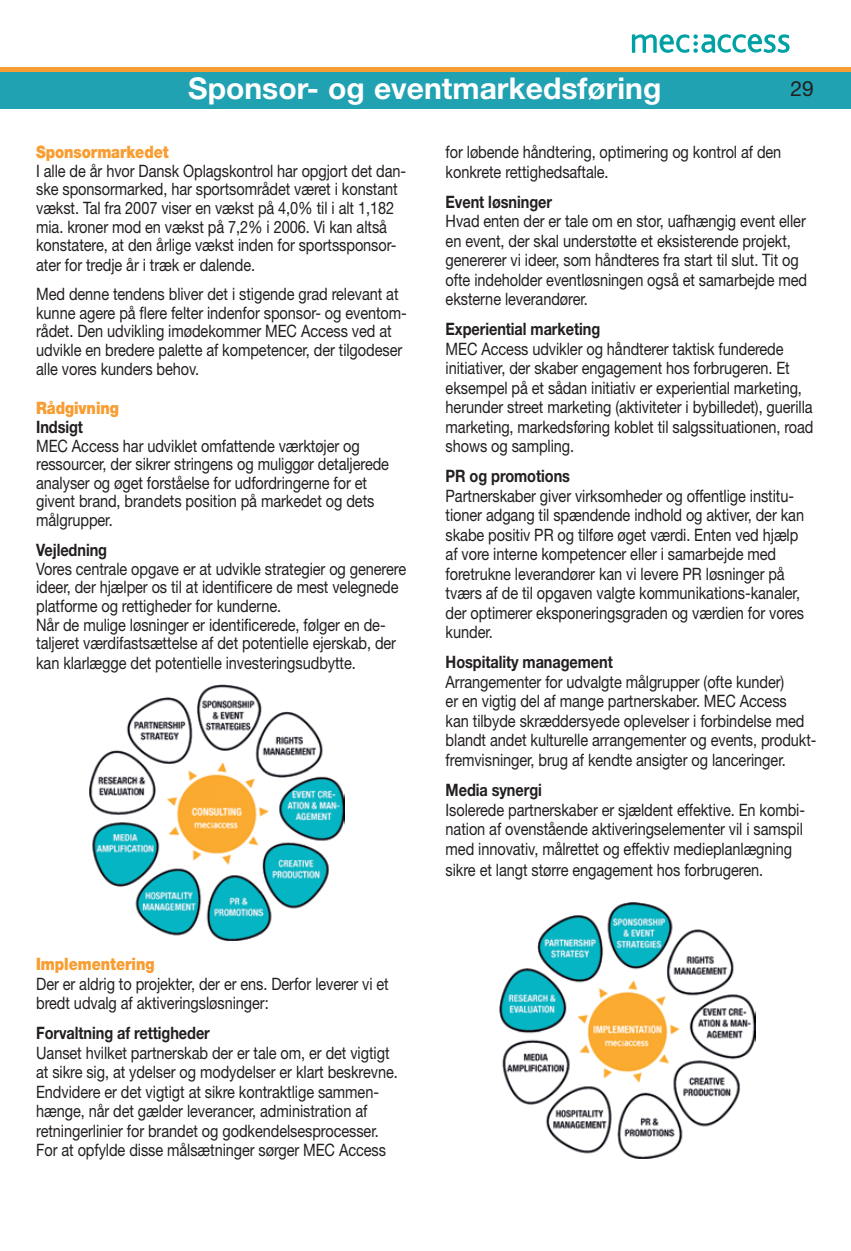
<style>
.page{position:relative;width:851px;height:1251px;background:#fff}
.page>*{position:absolute;margin:0;border:0;box-sizing:border-box;transform-origin:0 0}
.t1{font:700 30px "Helvetica Neue";color:#fff}
.t2{font:21px "Helvetica Neue";color:#231f20}
.t3{font:17.1px/19.5px "Helvetica Neue";letter-spacing:-.005em;color:#231f20;scale:.85 1}
.t4{font:700 17.1px "Helvetica Neue";letter-spacing:-.005em;color:#231f20;scale:.85 1}
.t5{font:900 17.1px "Helvetica Neue";letter-spacing:-.005em;color:#f89d31;scale:.85 1}
</style>
<div class="page">
<div style="left:0;top:70px;width:850px;height:38px;background:#20a2b2"></div>
<div style="left:0;top:67px;width:850px;height:5px;background:#f89d32"></div>
<svg style="left:631px;top:34px;width:158px;height:19px"></svg>
<img style="left:89px;top:684px;width:255px;height:256px">
<img style="left:500px;top:902px;width:255px;height:256px">
<h1 class="t1" style="left:188px;top:69px;width:474px">Sponsor- og eventmarkedsføring</h1>
<p class="t2" style="left:790px;top:76px;width:25px">29</p>
<p class="t5" style="left:36px;top:142px;width:157px">Sponsormarkedet</p>
<p class="t3" style="left:36px;top:161px;width:437px">I alle de år hvor Dansk Oplagskontrol har opgjort det dan&shy;ske sponsormarked, har sportsområdet været i konstant vækst. Tal fra 2007 viser en vækst på 4,0% til i alt 1,182 mia. kroner mod en vækst på 7,2% i 2006. Vi kan altså konstatere, at den årlige vækst inden for sportssponsor&shy;ater for tredje år i træk er dalende.</p>
<p class="t3" style="left:36px;top:284px;width:437px">Med denne tendens bliver det i stigende grad relevant at kunne agere på flere felter indenfor sponsor- og eventom&shy;rådet. Den udvikling imødekommer MEC Access ved at udvikle en bredere palette af kompetencer, der tilgodeser alle vores kunders behov.</p>
<p class="t5" style="left:36px;top:398px;width:99px">Rådgivning</p>
<p class="t4" style="left:36px;top:416px;width:57px">Indsigt</p>
<p class="t3" style="left:36px;top:436px;width:416px;line-height:18.6px">MEC Access har udviklet omfattende værktøjer og ressourcer, der sikrer stringens og muliggør detaljerede analyser og øget forståelse for udfordringerne for et givent brand, brandets position på markedet og dets målgrupper.</p>
<p class="t4" style="left:36px;top:539px;width:85px">Vejledning</p>
<p class="t3" style="left:36px;top:558px;width:437px">Vores centrale opgave er at udvikle strategier og generere ideer, der hjælper os til at identificere de mest velegnede platforme og rettigheder for kunderne.<br>Når de mulige løsninger er identificerede, følger en de&shy;taljeret værdifastsættelse af det potentielle ejerskab, der kan klarlægge det potentielle investeringsudbytte.</p>
<p class="t5" style="left:36px;top:953px;width:141px">Implementering</p>
<p class="t3" style="left:36px;top:973px;width:416px">Der er aldrig to projekter, der er ens. Derfor leverer vi et bredt udvalg af aktiveringsløsninger:</p>
<p class="t4" style="left:36px;top:1022px;width:206px">Forvaltning af rettigheder</p>
<p class="t3" style="left:36px;top:1042px;width:427px">Uanset hvilket partnerskab der er tale om, er det vigtigt at sikre sig, at ydelser og modydelser er klart beskrevne.<br>Endvidere er det vigtigt at sikre kontraktlige sammen&shy;hænge, når det gælder leverancer, administration af retningerlinier for brandet og godkendelsesprocesser.<br>For at opfylde disse målsætninger sørger MEC Access</p>
<p class="t3" style="left:445px;top:142px;width:396px">for løbende håndtering, optimering og kontrol af den konkrete rettighedsaftale.</p>
<p class="t4" style="left:445px;top:191px;width:127px">Event løsninger</p>
<p class="t3" style="left:445px;top:211px;width:427px">Hvad enten der er tale om en stor, uafhængig event eller en event, der skal understøtte et eksisterende projekt, genererer vi ideer, som håndteres fra start til slut. Tit og ofte indeholder eventløsningen også et samarbejde med eksterne leverandører.</p>
<p class="t4" style="left:445px;top:318px;width:183px">Experiential marketing</p>
<p class="t3" style="left:445px;top:338px;width:434px">MEC Access udvikler og håndterer taktisk funderede initiativer, der skaber engagement hos forbrugeren. Et eksempel på et sådan initiativ er experiential marketing, herunder street marketing (aktiviteter i bybilledet), guerilla marketing, markedsføring koblet til salgssituationen, road shows og sampling.</p>
<p class="t4" style="left:445px;top:465px;width:148px">PR og promotions</p>
<p class="t3" style="left:445px;top:485px;width:423px">Partnerskaber giver virksomheder og offentlige institu&shy;tioner adgang til spændende indhold og aktiver, der kan skabe positiv PR og tilføre øget værdi. Enten ved hjælp af vore interne kompetencer eller i samarbejde med foretrukne leverandører kan vi levere PR løsninger på tværs af de til opgaven valgte kommunikations-kanaler, der optimerer eksponeringsgraden og værdien for vores kunder.</p>
<p class="t4" style="left:445px;top:651px;width:198px">Hospitality management</p>
<p class="t3" style="left:445px;top:671px;width:438px">Arrangementer for udvalgte målgrupper (ofte kunder)<br>er en vigtig del af mange partnerskaber. MEC Access<br>kan tilbyde skræddersyede oplevelser i forbindelse med blandt andet kulturelle arrangementer og events, produkt&shy;fremvisninger, brug af kendte ansigter og lanceringer.</p>
<p class="t4" style="left:445px;top:779px;width:115px">Media synergi</p>
<p class="t3" style="left:445px;top:799px;width:424px">Isolerede partnerskaber er sjældent effektive. En kombi&shy;nation af ovenstående aktiveringselementer vil i samspil med innovativ, målrettet og effektiv medieplanlægning sikre et langt større engagement hos forbrugeren.</p>
</div>
